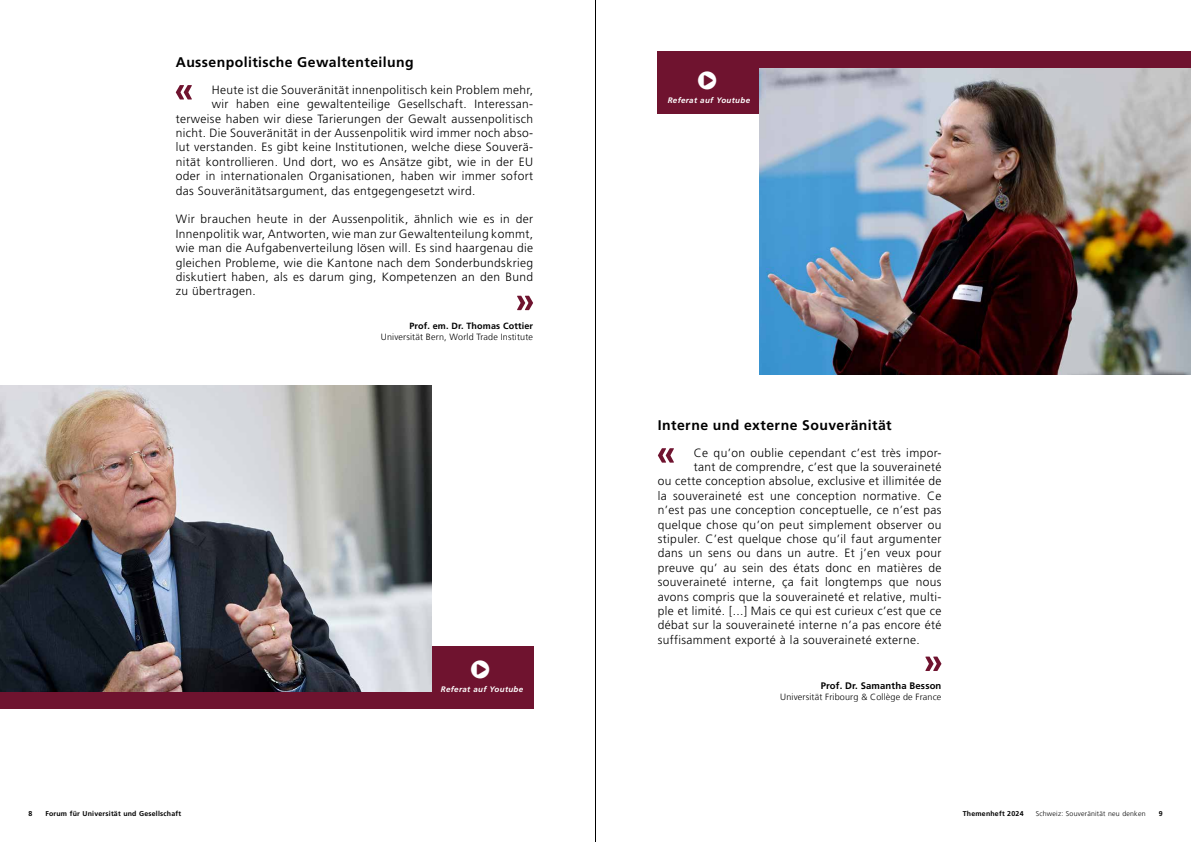
<style>
.page{position:relative;width:1191px;height:842px;background:#fff}
.page>*{position:absolute;margin:0;border:0;box-sizing:border-box;transform-origin:0 0}
.t1{font:29px "Shuriken Std Boy";color:#fff}
.t2{font:700 14px "Frutiger LT Pro";letter-spacing:.03em;color:#000}
.t3{font:300 12px/14.4px "Frutiger LT Pro";letter-spacing:.03em;color:#000;text-align:justify}
.t4{font:700 9.5px "Frutiger LT Pro";letter-spacing:.015em;color:#000}
.t5{font:300 9px "Frutiger LT Com";letter-spacing:.02em;color:#000}
.t6{font:700 9px "Frutiger LT Com";letter-spacing:.02em;color:#000}
.t7{font:italic 700 8px "Frutiger LT Pro";letter-spacing:.04em;color:#fff}
.t8{font:700 7px "Frutiger LT Com";letter-spacing:.03em;color:#000}
.t9{font:300 7px "Frutiger LT Com";letter-spacing:.03em;color:#000}
</style>
<div class="page">
<hr style="left:595px;top:0;width:1px;height:842px;background:#000">
<div style="left:658px;top:51px;width:533px;height:62px;background:#6f132f"></div>
<div style="left:0;top:646px;width:533px;height:63px;background:#6f132f"></div>
<img style="left:0;top:386px;width:431px;height:306px">
<img style="left:760px;top:68px;width:431px;height:306px">
<svg style="left:176px;top:85px;width:16px;height:14px"></svg>
<svg style="left:517px;top:296px;width:16px;height:14px"></svg>
<svg style="left:658px;top:448px;width:16px;height:15px"></svg>
<svg style="left:925px;top:657px;width:16px;height:14px"></svg>
<p class="t2" style="left:176px;top:54px;width:239px">Aussenpolitische Gewaltenteilung</p>
<p class="t3" style="left:212px;top:82px;width:323px">Heute ist die Souveränität innenpolitisch kein Problem mehr,</p>
<p class="t3" style="left:212px;top:97px;width:323px">wir haben eine gewaltenteilige Gesellschaft. Interessan-</p>
<p class="t3" style="left:176px;top:111px;width:359px">terweise haben wir diese Tarierungen der Gewalt aussenpolitisch</p>
<p class="t3" style="left:176px;top:126px;width:359px">nicht. Die Souveränität in der Aussenpolitik wird immer noch abso-</p>
<p class="t3" style="left:176px;top:140px;width:359px">lut verstanden. Es gibt keine Institutionen, welche diese Souverä-</p>
<p class="t3" style="left:176px;top:154px;width:359px">nität kontrollieren. Und dort, wo es Ansätze gibt, wie in der EU</p>
<p class="t3" style="left:176px;top:169px;width:359px">oder in internationalen Organisationen, haben wir immer sofort</p>
<p class="t3" style="left:176px;top:183px;width:301px">das Souveränitätsargument, das entgegengesetzt wird.</p>
<p class="t3" style="left:176px;top:212px;width:359px">Wir brauchen heute in der Aussenpolitik, ähnlich wie es in der Innenpolitik war, Antworten, wie man zur Gewaltenteilung kommt, wie man die Aufgabenverteilung lösen will. Es sind haargenau die gleichen Probleme, wie die Kantone nach dem Sonderbundskrieg diskutiert haben, als es darum ging, Kompetenzen an den Bund zu übertragen.</p>
<p class="t6" style="left:409px;top:321px;width:125px">Prof. em. Dr. Thomas Cottier</p>
<p class="t5" style="left:381px;top:332px;width:154px">Universität Bern, World Trade Institute</p>
<h1 class="t1" style="left:470px;top:650px;width:21px">o</h1>
<p class="t7" style="left:441px;top:684px;width:84px">Referat auf Youtube</p>
<h1 class="t1" style="left:697px;top:61px;width:21px">o</h1>
<p class="t7" style="left:667px;top:96px;width:84px">Referat auf Youtube</p>
<p class="t2" style="left:658px;top:417px;width:235px">Interne und externe Souveränität</p>
<p class="t3" style="left:694px;top:445px;width:249px">Ce qu’on oublie cependant c’est très impor-</p>
<p class="t3" style="left:694px;top:460px;width:249px">tant de comprendre, c’est que la souveraineté</p>
<p class="t3" style="left:658px;top:474px;width:285px">ou cette conception absolue, exclusive et illimitée de</p>
<p class="t3" style="left:658px;top:489px;width:285px">la souveraineté est une conception normative. Ce</p>
<p class="t3" style="left:658px;top:503px;width:285px">n’est pas une conception conceptuelle, ce n’est pas</p>
<p class="t3" style="left:658px;top:517px;width:285px">quelque chose qu’on peut simplement observer ou</p>
<p class="t3" style="left:658px;top:532px;width:285px">stipuler. C’est quelque chose qu’il faut argumenter</p>
<p class="t3" style="left:658px;top:546px;width:285px">dans un sens ou dans un autre. Et j’en veux pour</p>
<p class="t3" style="left:658px;top:561px;width:285px">preuve qu’ au sein des états donc en matières de</p>
<p class="t3" style="left:658px;top:575px;width:285px">souveraineté interne, ça fait longtemps que nous</p>
<p class="t3" style="left:658px;top:589px;width:285px">avons compris que la souveraineté et relative, multi-</p>
<p class="t3" style="left:658px;top:604px;width:285px">ple et limité. [...] Mais ce qui est curieux c’est que ce</p>
<p class="t3" style="left:658px;top:618px;width:285px">débat sur la souveraineté interne n’a pas encore été</p>
<p class="t3" style="left:658px;top:633px;width:263px">suffisamment exporté à la souveraineté externe.</p>
<p class="t4" style="left:820px;top:680px;width:122px">Prof. Dr. Samantha Besson</p>
<p class="t5" style="left:780px;top:692px;width:163px">Universität Fribourg &amp; Collège de France</p>
<p class="t8" style="left:28px;top:810px;width:5px">8</p>
<p class="t8" style="left:45px;top:810px;width:137px">Forum für Universität und Gesellschaft</p>
<p class="t8" style="left:962px;top:810px;width:63px">Themenheft 2024</p>
<p class="t9" style="left:1035px;top:810px;width:111px">Schweiz: Souveränität neu denken</p>
<p class="t8" style="left:1158px;top:810px;width:5px">9</p>
</div>
